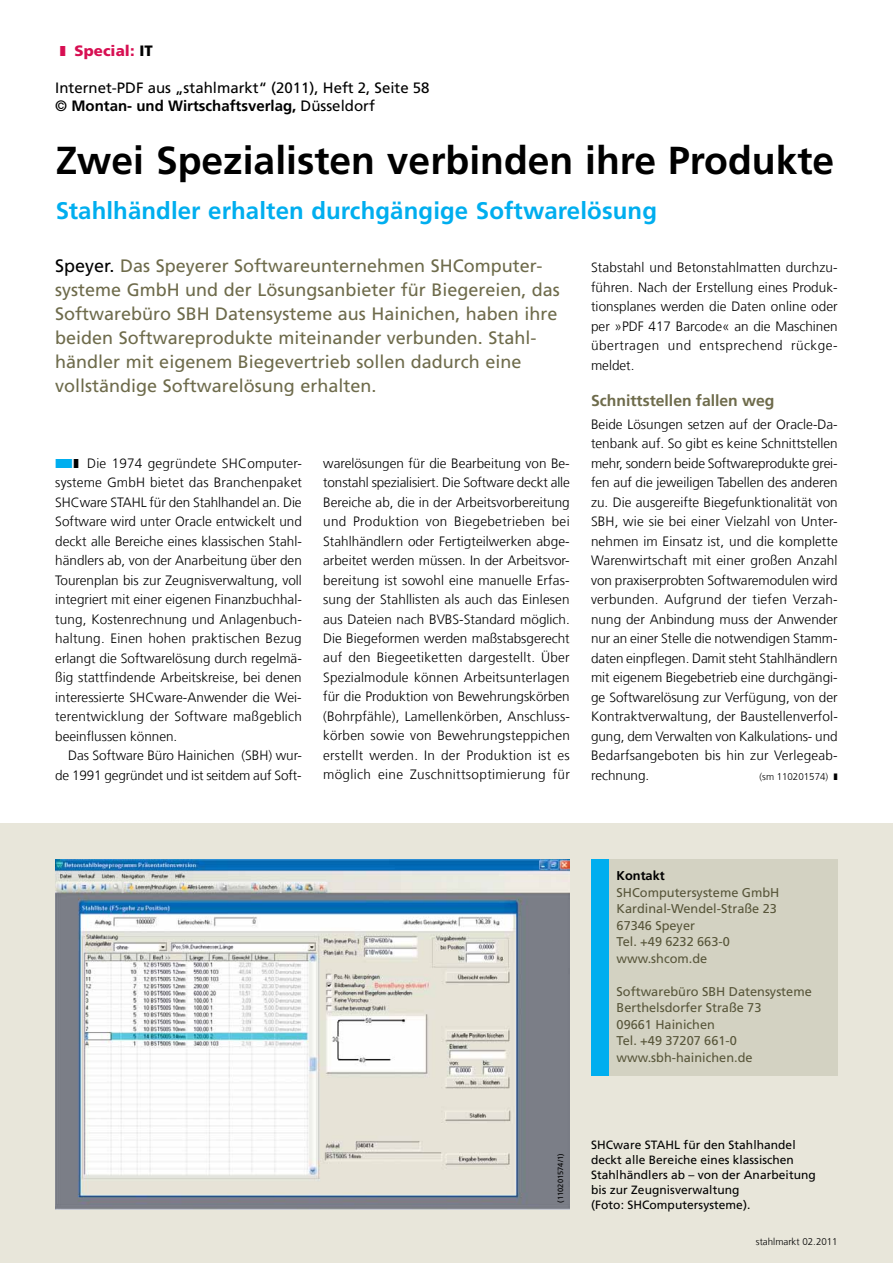
<style>
.page{position:relative;width:893px;height:1263px;background:#fff}
.page>*{position:absolute;margin:0;border:0;box-sizing:border-box;transform-origin:0 0}
.t1{font:700 39px "Frutiger LT Com";color:#000}
.t2{font:700 24px "Frutiger LT Com";letter-spacing:.005em;color:#00aeef}
.t3{font:18px/24px "Frutiger LT Com";color:#6e6b4b}
.t4{font:700 15.75px "Frutiger LT Com";color:#6e6b4b}
.t5{font:15px/18px "Frutiger LT Com";color:#000}
.t6{font:900 15px "Frutiger LT Com";letter-spacing:.005em;color:#d70f52}
.t7{font:300 13.5px/19.5px "Frutiger LT Com";letter-spacing:.01em;color:#000;text-align:justify}
.t8{font:300 13.5px/19.5px "Frutiger LT Com";letter-spacing:-.01em;color:#000;text-align:right}
.t9{font:12.75px/16.5px "Frutiger LT Com";color:#58563a}
.t10{font:700 12.75px "Frutiger LT Com";color:#000}
.t11{font:12px/15px "Frutiger LT Com";letter-spacing:.005em;color:#000}
.t12{font:300 9.75px "Frutiger LT Com";color:#000}
.t13{font:7.5px "Frutiger LT Com";letter-spacing:.005em;color:#000}
.s1{color:#000}
.s2{font-weight:700}
</style>
<div class="page">
<div style="left:0;top:823px;width:893px;height:440px;background:#e8e6da"></div>
<div style="left:591px;top:859px;width:247px;height:217px;background:#d3d2c2"></div>
<div style="left:591px;top:859px;width:17px;height:217px;background:#00aeef"></div>
<img style="left:55px;top:859px;width:515px;height:351px">
<p class="t6" style="left:74px;top:42px;width:80px">Special: <span class="s1">IT</span></p>
<p class="t5" style="left:55px;top:79px;width:376px">Internet-PDF aus „stahlmarkt“ (2011), Heft 2, Seite 58 © <span class="s2">Montan- und Wirtschaftsverlag,</span> Düsseldorf</p>
<h1 class="t1" style="left:55px;top:137px;width:780px">Zwei Spezialisten verbinden ihre Produkte</h1>
<h2 class="t2" style="left:55px;top:196px;width:603px">Stahlhändler erhalten durchgängige Softwarelösung</h2>
<p class="t3" style="left:55px;top:254px;width:506px"><span class="s1">Speyer.</span> Das Speyerer Softwareunternehmen SHComputer&shy;systeme GmbH und der Lösungsanbieter für Biegereien, das Softwarebüro SBH Datensysteme aus Hainichen, haben ihre beiden Softwareprodukte miteinander verbunden. Stahl&shy;händler mit eigenem Biegevertrieb sollen dadurch eine vollständige Softwarelösung erhalten.</p>
<p class="t7" style="left:55px;top:453px;width:248px;text-indent:32px">Die 1974 gegründete SHComputer&shy;systeme GmbH bietet das Branchenpaket SHCware STAHL für den Stahlhandel an. Die Software wird unter Oracle entwickelt und deckt alle Bereiche eines klassischen Stahl&shy;händlers ab, von der Anarbeitung über den Tourenplan bis zur Zeugnisverwaltung, voll integriert mit einer eigenen Finanzbuchhal&shy;tung, Kostenrechnung und Anlagenbuch&shy;haltung. Einen hohen praktischen Bezug erlangt die Softwarelösung durch regelmä&shy;ßig stattfindende Arbeitskreise, bei denen interessierte SHCware-Anwender die Wei&shy;terentwicklung der Software maßgeblich beeinflussen können.</p>
<p class="t8" style="left:55px;top:746px;width:248px">Das Software Büro Hainichen (SBH) wur&shy;de 1991 gegründet und ist seitdem auf Soft-</p>
<p class="t7" style="left:323px;top:453px;width:248px;text-align:left">warelösungen für die Bearbeitung von Be-- tonstahl spezialisiert. Die Software deckt alle Bereiche ab, die in der Arbeitsvorbereitung und Produktion von Biegebetrieben bei Stahlhändlern oder Fertigteilwerken abge&shy;arbeitet werden müssen. In der Arbeitsvor&shy;bereitung ist sowohl eine manuelle Erfas&shy;sung der Stahllisten als auch das Einlesen aus Dateien nach BVBS-Standard möglich.<br>Die Biegeformen werden maßstabsgerecht auf den Biegeetiketten dargestellt. Über Spezialmodule können Arbeitsunterlagen für die Produktion von Bewehrungskörben (Bohrpfähle), Lamellenkörben, Anschluss&shy;körben sowie von Bewehrungsteppichen erstellt werden. In der Produktion ist es möglich eine Zuschnittsoptimierung für</p>
<p class="t7" style="left:591px;top:258px;width:248px">Stabstahl und Betonstahlmatten durchzu&shy;führen. Nach der Erstellung eines Produk&shy;tionsplanes werden die Daten online oder per »PDF 417 Barcode« an die Maschinen übertragen und entsprechend rückge&shy;meldet.</p>
<p class="t4" style="left:591px;top:391px;width:185px">Schnittstellen fallen weg</p>
<p class="t7" style="left:591px;top:414px;width:248px">Beide Lösungen setzen auf der Oracle-Da&shy;tenbank auf. So gibt es keine Schnittstellen mehr, sondern beide Softwareprodukte grei&shy;fen auf die jeweiligen Tabellen des anderen zu. Die ausgereifte Biegefunktionalität von SBH, wie sie bei einer Vielzahl von Unter&shy;nehmen im Einsatz ist, und die komplette Warenwirtschaft mit einer großen Anzahl von praxiserprobten Softwaremodulen wird verbunden. Aufgrund der tiefen Verzah&shy;nung der Anbindung muss der Anwender nur an einer Stelle die notwendigen Stamm&shy;daten einpflegen. Damit steht Stahlhändlern mit eigenem Biegebetrieb eine durchgängi&shy;ge Softwarelösung zur Verfügung, von der Kontraktverwaltung, der Baustellenverfol&shy;gung, dem Verwalten von Kalkulations- und Bedarfsangeboten bis hin zur Verlegeab&shy;rechnung.</p>
<p class="t12" style="left:759px;top:771px;width:70px">(sm 110201574)</p>
<p class="t10" style="left:617px;top:868px;width:50px">Kontakt</p>
<p class="t9" style="left:617px;top:884px;width:164px">SHComputersysteme GmbH<br>Kardinal-Wendel-Straße 23<br>67346 Speyer<br>Tel. +49 6232 663-0 www.shcom.de</p>
<p class="t9" style="left:617px;top:983px;width:197px">Softwarebüro SBH Datensysteme<br>Berthelsdorfer Straße 73<br>09661 Hainichen<br>Tel. +49 37207 661-0 www.sbh-hainichen.de</p>
<p class="t13" style="left:556px;top:1203px;width:51px;rotate:-90deg">(110201574/1)</p>
<p class="t11" style="left:591px;top:1137px;width:226px">SHCware STAHL für den Stahlhandel deckt alle Bereiche eines klassischen Stahlhändlers ab – von der Anarbeitung bis zur Zeugnisverwaltung<br>(Foto: SHComputersysteme).</p>
<p class="t12" style="left:756px;top:1236px;width:83px">stahlmarkt 02.2011</p>
</div>
